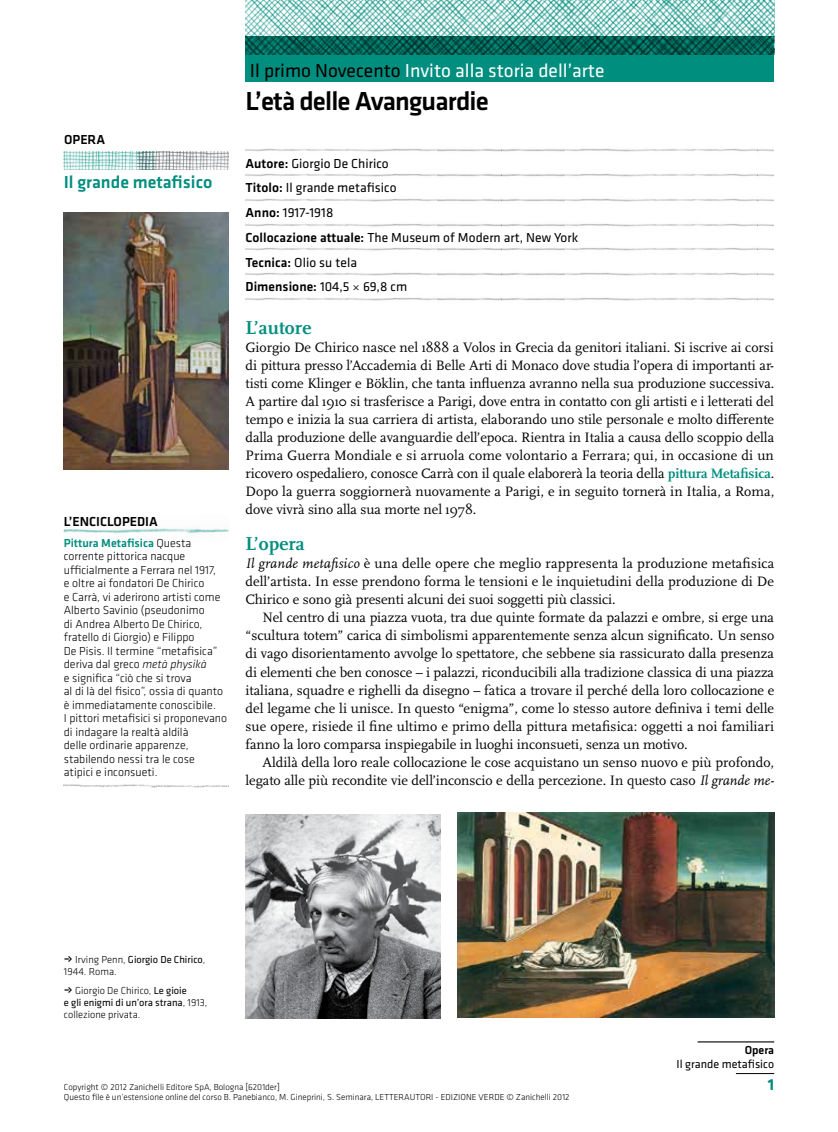
<style>
.page{position:relative;width:838px;height:1132px;background:#fff}
.page>*{position:absolute;margin:0;border:0;box-sizing:border-box;transform-origin:0 0}
.t1{font:500 27px "Klavika";letter-spacing:-.03em;color:#000}
.t2{font:19.5px "Klavika";color:#fff}
.t3{font:700 19.5px "Scala OT";letter-spacing:.005em;color:#008e7f}
.t4{font:500 18px "Klavika";color:#008e7f}
.t5{font:700 16.5px "Klavika";color:#008e7f}
.t6{font:14.25px/18px "Scala OT";letter-spacing:-.005em;color:#000;text-align:justify}
.t7{font:13.5px/24.8px "Klavika";letter-spacing:.005em;color:#000}
.t8{font:500 13.5px "Klavika";color:#000}
.t9{font:300 12px/13.5px "Klavika";color:#000}
.t10{font:12px "Klavika";color:#000}
.t11{font:500 12px "Klavika";color:#000}
.t12{font:300 10.5px/12px "Klavika";color:#000}
.t13{font:300 9px "Klavika";color:#000}
.s1{font-weight:500;color:#008e7f}
.s2{font-style:italic}
.s3{color:#000}
.s4{font-weight:500}
.s5{font-weight:700;color:#008e7f}
.s6{font-weight:500;font-size:12px}
.s7{font-weight:400}
</style>
<div class="page">
<hr style="left:697px;top:1040px;width:77px;height:2px;background:#000">
<hr style="left:736px;top:1072px;width:38px;height:1px;background:#000">
<img style="left:64px;top:152px;width:74px;height:18px">
<img style="left:138px;top:152px;width:91px;height:18px">
<img style="left:245px;top:149px;width:528px;height:3px">
<img style="left:245px;top:174px;width:528px;height:3px">
<img style="left:245px;top:199px;width:528px;height:3px">
<img style="left:245px;top:224px;width:528px;height:3px">
<img style="left:245px;top:248px;width:528px;height:3px">
<img style="left:245px;top:273px;width:528px;height:3px">
<img style="left:245px;top:298px;width:528px;height:3px">
<img style="left:64px;top:526px;width:165px;height:8px">
<img style="left:64px;top:784px;width:165px;height:4px">
<div style="left:246px;top:36px;width:528px;height:45px;background:#008e7f"></div>
<img style="left:246px;top:0;width:528px;height:36px">
<img style="left:246px;top:36px;width:528px;height:18px">
<img style="left:246px;top:814px;width:194px;height:203px">
<img style="left:457px;top:812px;width:317px;height:205px">
<img style="left:64px;top:212px;width:165px;height:257px">
<p class="t8" style="left:64px;top:132px;width:43px">OPERA</p>
<p class="t4" style="left:64px;top:173px;width:150px">Il grande metafisico</p>
<p class="t8" style="left:64px;top:514px;width:33px">L’enciclo</p>
<p class="t8" style="left:122px;top:514px;width:23px">pedia</p>
<p class="t9" style="left:64px;top:536px;width:165px"><span class="s1">Pittura Metafisica</span> Questa corrente pittorica nacque ufficialmente a Ferrara nel 1917,<br>e oltre ai fondatori De Chirico<br>e Carrà, vi aderirono artisti come<br>Alberto Savinio (pseudonimo<br>di Andrea Alberto De Chirico, fratello di Giorgio) e Filippo<br>De Pisis. Il termine “metafisica” deriva dal greco <span class="s2">metà physikà<br></span>e significa “ciò che si trova<br>al di là del fisico”, ossia di quanto è immediatamente conoscibile.<br>I pittori metafisici si proponevano di indagare la realtà aldilà<br>delle ordinarie apparenze, stabilendo nessi tra le cose atipici e inconsueti.</p>
<h2 class="t2" style="left:250px;top:60px;width:356px"><span class="s3">Il primo Novecento</span> Invito alla storia dell’arte</h2>
<h1 class="t1" style="left:246px;top:87px;width:245px">L’età delle Avanguardie</h1>
<p class="t7" style="left:245px;top:151px;width:334px"><span class="s4">Autore:</span> Giorgio De Chirico<br><span class="s4">Titolo:</span> Il grande metafisico<br><span class="s4">Anno:</span> 1917-1918<br><span class="s4">Collocazione attuale:</span> The Museum of Modern art, New York<br><span class="s4">Tecnica:</span> Olio su tela<br><span class="s4">Dimensione:</span> 104,5 69,8 cm</p>
<h2 class="t3" style="left:245px;top:317px;width:67px">L’autore</h2>
<p class="t6" style="left:245px;top:339px;width:530px">Giorgio De Chirico nasce nel 1888 a Volos in Grecia da genitori italiani. Si iscrive ai corsi di pittura presso l’Accademia di Belle Arti di Monaco dove studia l’opera di importanti ar&shy;tisti come Klinger e Böklin, che tanta influenza avranno nella sua produzione successiva.<br>A partire dal 1910 si trasferisce a Parigi, dove entra in contatto con gli artisti e i letterati del tempo e inizia la sua carriera di artista, elaborando uno stile personale e molto differente dalla produzione delle avanguardie dell’epoca. Rientra in Italia a causa dello scoppio della Prima Guerra Mondiale e si arruola come volontario a Ferrara; qui, in occasione di un ricovero ospedaliero, conosce Carrà con il quale elaborerà la teoria della <span class="s5">pittura Metafisica</span>.<br>Dopo la guerra soggiornerà nuovamente a Parigi, e in seguito tornerà in Italia, a Roma, dove vivrà sino alla sua morte nel 1978.</p>
<h2 class="t3" style="left:245px;top:533px;width:61px">L’opera</h2>
<p class="t6" style="left:245px;top:555px;width:530px"><span class="s2">Il grande metafisico</span> è una delle opere che meglio rappresenta la produzione metafisica dell’artista. In esse prendono forma le tensioni e le inquietudini della produzione di De Chirico e sono già presenti alcuni dei suoi soggetti più classici.</p>
<p class="t6" style="left:245px;top:609px;width:530px;text-indent:17px">Nel centro di una piazza vuota, tra due quinte formate da palazzi e ombre, si erge una “scultura totem” carica di simbolismi apparentemente senza alcun significato. Un senso di vago disorientamento avvolge lo spettatore, che sebbene sia rassicurato dalla presenza di elementi che ben conosce – i palazzi, riconducibili alla tradizione classica di una piazza italiana, squadre e righelli da disegno – fatica a trovare il perché della loro collocazione e del legame che li unisce. In questo “enigma”, come lo stesso autore definiva i temi delle sue opere, risiede il fine ultimo e primo della pittura metafisica: oggetti a noi familiari fanno la loro comparsa inspiegabile in luoghi inconsueti, senza un motivo.</p>
<p class="t6" style="left:245px;top:753px;width:530px;text-align:right">Aldilà della loro reale collocazione le cose acquistano un senso nuovo e più profondo, legato alle più recondite vie dell’inconscio e della percezione. In questo caso <span class="s2">Il grande me-</span></p>
<p class="t12" style="left:64px;top:953px;width:143px"><span class="s6">•</span> Irving Penn, <span class="s7">Giorgio De Chirico</span>,<br>1944. Roma.</p>
<p class="t12" style="left:64px;top:984px;width:145px"><span class="s6">•</span> Giorgio De Chirico, <span class="s7">Le gioie<br>e gli enigmi di un’ora strana</span>, 1913, collezione privata.</p>
<p class="t11" style="left:744px;top:1043px;width:31px">Opera</p>
<p class="t10" style="left:676px;top:1056px;width:99px">Il grande metafisico</p>
<p class="t13" style="left:64px;top:1081px;width:218px">Copyright © 2012 Zanichelli Editore SpA, Bologna [6201der]</p>
<p class="t5" style="left:767px;top:1075px;width:8px">1</p>
<p class="t13" style="left:64px;top:1091px;width:392px">Questo file è un’estensione online del corso B. Panebianco, M. Gineprini, S. Seminara, LETTERAUTORI - edizio</p>
<p class="t13" style="left:466px;top:1091px;width:105px">ne verde © Zanichelli 2012</p>
</div>
